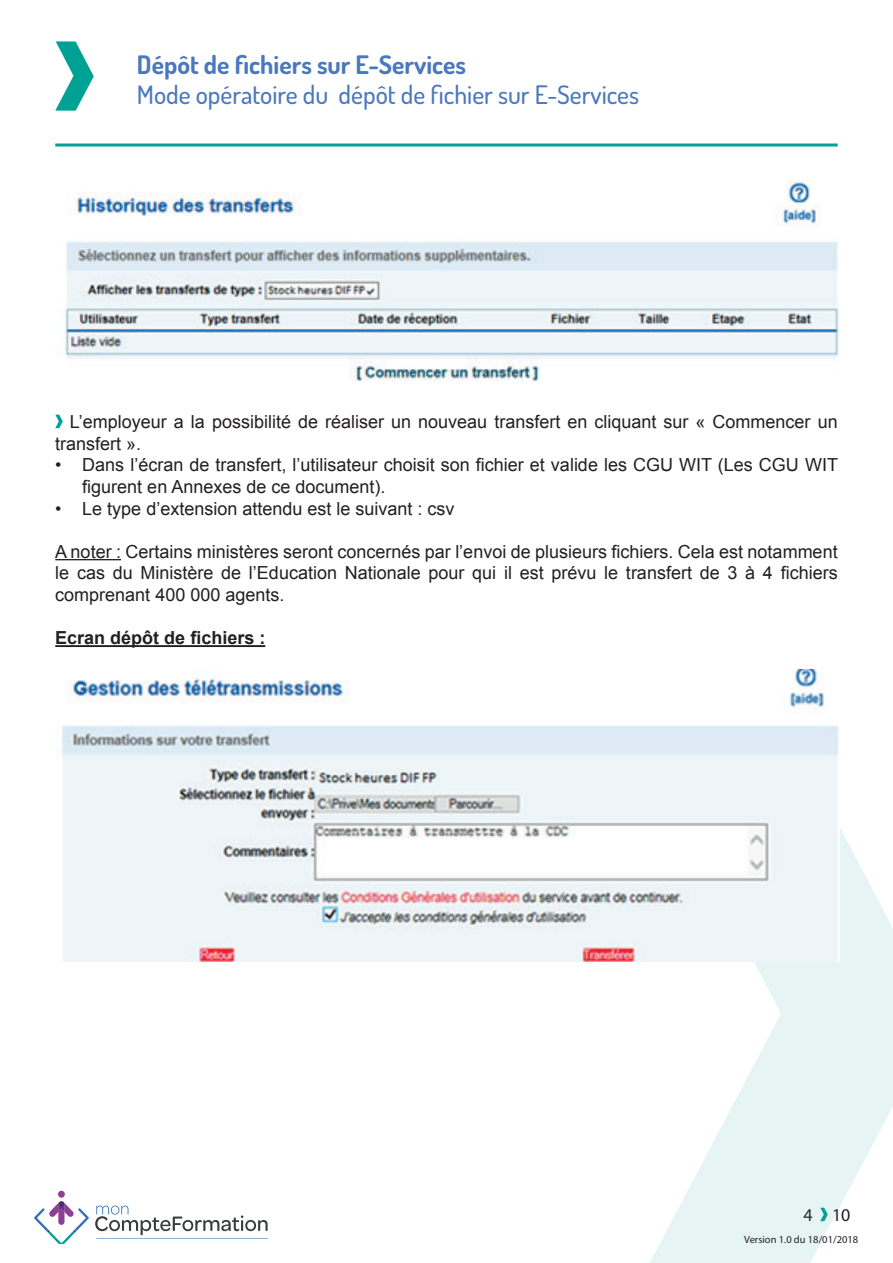
<style>
.page{position:relative;width:893px;height:1263px;background:#fff}
.page>*{position:absolute;margin:0;border:0;box-sizing:border-box;transform-origin:0 0}
.t1{font:500 25.5px "Dosis";color:#4a78bd}
.t2{font:700 25.5px "Dosis";color:#4a78bd}
.t3{font:18px/21.6px "Arial";color:#231f20}
.t4{font:700 18px "Arial";color:#231f20}
.t5{font:18px "Myriad Pro";color:#231f20}
.t6{font:10.5px "Myriad Pro";color:#231f20}
</style>
<div class="page">
<svg style="left:638px;top:828px;width:255px;height:435px;fill:#e6f5f4"></svg>
<hr style="left:55px;top:559px;width:66px;height:1px;background:#231f20">
<hr style="left:55px;top:645px;width:210px;height:2px;background:#231f20">
<img style="left:65px;top:181px;width:774px;height:201px">
<svg style="left:55px;top:415px;width:8px;height:13px"></svg>
<img style="left:62px;top:669px;width:778px;height:292px">
<div style="left:58px;top:1191px;width:7px;height:7px;background:#8f3e97;border-radius:50%"></div>
<svg style="left:34px;top:1201px;width:55px;height:43px"></svg>
<svg style="left:95px;top:1205px;width:173px;height:34px"></svg>
<hr style="left:55px;top:144px;width:783px;height:3px;background:#00a195">
<svg style="left:55px;top:41px;width:39px;height:70px"></svg>
<h1 class="t2" style="left:137px;top:48px;width:331px">Dépôt de fichiers sur E-Services</h1>
<h1 class="t1" style="left:137px;top:78px;width:504px">Mode opératoire du dépôt de fichier sur E-Services</h1>
<p class="t3" style="left:55px;top:411px;width:784px;text-indent:15px">L’employeur a la possibilité de réaliser un nouveau transfert en cliquant sur « Commencer un transfert ».</p>
<p class="t3" style="left:82px;top:454px;width:757px;text-indent:-27px">• Dans l’écran de transfert, l’utilisateur choisit son fichier et valide les CGU WIT (Les CGU WIT figurent en Annexes de ce document).</p>
<p class="t3" style="left:55px;top:498px;width:401px">• Le type d’extension attendu est le suivant : csv</p>
<p class="t3" style="left:55px;top:541px;width:784px;text-align:justify">A noter : Certains ministères seront concernés par l’envoi de plusieurs fichiers. Cela est notamment le cas du Ministère de l’Education Nationale pour qui il est prévu le transfert de 3 à 4 fichiers comprenant 400 000 agents.</p>
<p class="t4" style="left:55px;top:626px;width:212px">Ecran dépôt de fichiers :</p>
<p class="t5" style="left:803px;top:1204px;width:49px">4 10</p>
<p class="t6" style="left:744px;top:1233px;width:116px">Version 1.0 du 18/01/2018</p>
</div>
